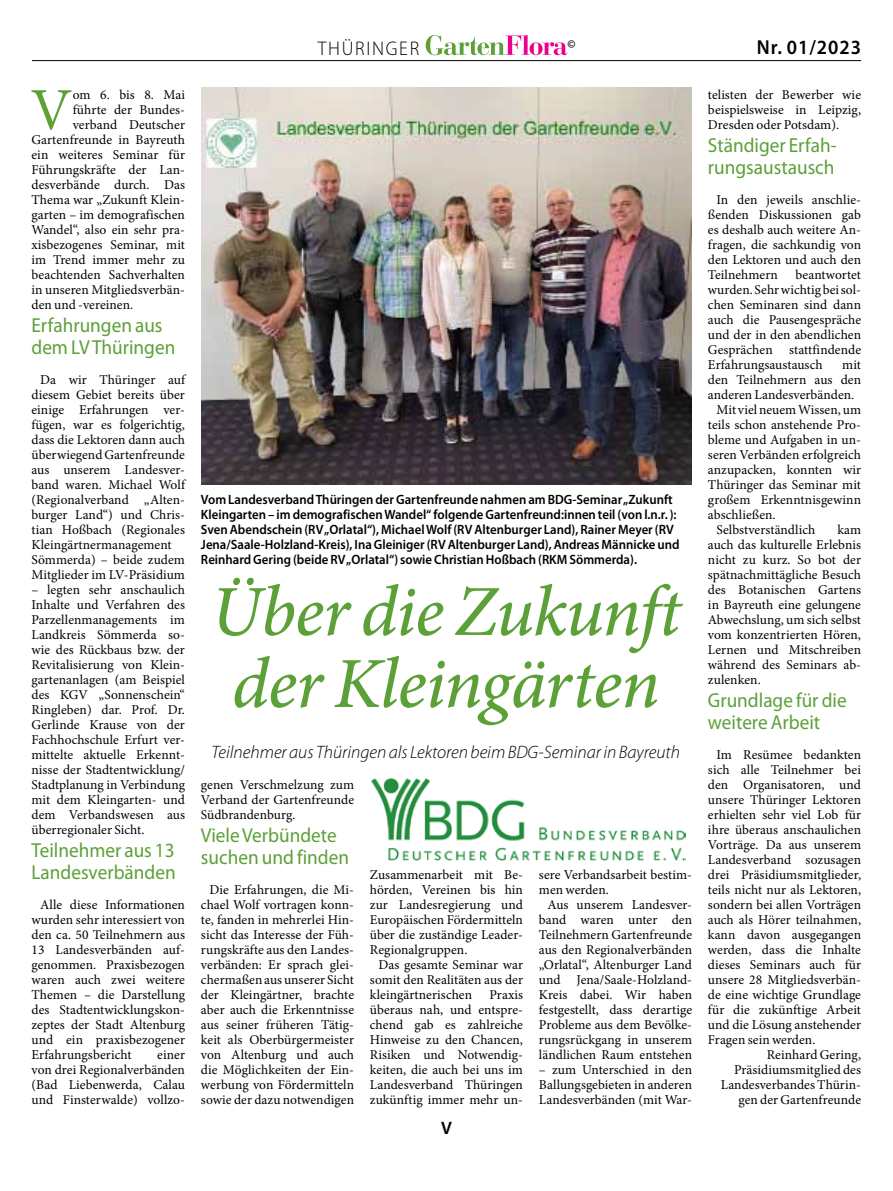
<style>
.page{position:relative;width:893px;height:1191px;background:#fff}
.page>*{position:absolute;margin:0;border:0;box-sizing:border-box;transform-origin:0 0}
.t1{font:italic 500 72px/72px "Minion Pro";letter-spacing:-.015em;color:#5ca038}
.t2{font:59.7px "Minion Pro";color:#5ca038}
.t3{font:20.25px/22.5px "Myriad Pro";color:#5ca038;scale:.95 1}
.t4{font:600 20.25px "Myriad Pro";letter-spacing:.05em;color:#000;scale:.95 1}
.t5{font:300 19.8px "Myriad Pro";letter-spacing:.09em;color:#000;scale:.95 1}
.t6{font:italic 300 18px "Myriad Pro";color:#000}
.t7{font:600 18px "Myriad Pro";color:#000}
.t8{font:13.5px/15px "Minion Pro";letter-spacing:.005em;color:#000;text-align:justify}
.t9{font:600 13.5px/15px "Myriad Pro";color:#000;scale:.95 1}
.t10{font:600 11.85px "Myriad Pro";color:#000}
</style>
<div class="page">
<hr style="left:32px;top:60px;width:829px;height:1px;background:#000">
<svg style="left:426px;top:35px;width:141px;height:20px"></svg>
<img style="left:371px;top:778px;width:315px;height:82px">
<img style="left:202px;top:87px;width:490px;height:397px">
<h2 class="t2" style="left:30px;top:70px;width:43px">V</h2>
<p class="t8" style="left:73px;top:87px;width:114px">om 6. bis 8. Mai</p>
<p class="t8" style="left:73px;top:102px;width:114px">führte der Bundes-</p>
<p class="t8" style="left:73px;top:117px;width:114px">verband Deutscher</p>
<p class="t8" style="left:32px;top:132px;width:155px">Gartenfreunde in Bayreuth</p>
<p class="t8" style="left:32px;top:147px;width:155px">ein weiteres Seminar für</p>
<p class="t8" style="left:32px;top:162px;width:155px">Führungskräfte der Lan-</p>
<p class="t8" style="left:32px;top:177px;width:155px">desverbände durch. Das</p>
<p class="t8" style="left:32px;top:192px;width:155px">Thema war „Zukunft Klein-</p>
<p class="t8" style="left:32px;top:207px;width:155px">garten – im demografischen</p>
<p class="t8" style="left:32px;top:222px;width:155px">Wandel“, also ein sehr pra-</p>
<p class="t8" style="left:32px;top:237px;width:155px">xisbezogenes Seminar, mit</p>
<p class="t8" style="left:32px;top:252px;width:155px">im Trend immer mehr zu</p>
<p class="t8" style="left:32px;top:267px;width:155px">beachtenden Sachverhalten</p>
<p class="t8" style="left:32px;top:282px;width:155px">in unseren Mitgliedsverbän-</p>
<p class="t8" style="left:32px;top:297px;width:103px">den und -vereinen.</p>
<h3 class="t3" style="left:32px;top:313px;width:153px">Erfahrungen aus dem LV Thüringen</h3>
<p class="t8" style="left:32px;top:372px;width:155px;text-align:left;text-indent:9px">Da wir Thüringer auf diesem Gebiet bereits über einige Erfahrungen ver&shy;fügen, war es folgerichtig, dass die Lektoren dann auch überwiegend Gartenfreunde aus unserem Landesver&shy;band waren. Michael Wolf (Regionalverband „Alten&shy;burger Land“) und Chris&shy;tian Hoßbach (Regionales<br>Kleingärtnermanagement<br>Sömmerda) – beide zudem<br>Mitglieder im LV-Präsidium</p>
<p class="t8" style="left:32px;top:582px;width:155px">– legten sehr anschaulich Inhalte und Verfahren des Parzellenmanagements im Landkreis Sömmerda so&shy;wie des Rückbaus bzw. der Revitalisierung von Klein&shy;gartenanlagen (am Beispiel des KGV „Sonnenschein“ Ringleben) dar. Prof. Dr.<br>Gerlinde Krause von der Fachhochschule Erfurt ver&shy;mittelte aktuelle Erkennt&shy;nisse der Stadtentwicklung/ Stadtplanung in Verbindung mit dem Kleingarten- und dem Verbandswesen aus überregionaler Sicht.</p>
<h3 class="t3" style="left:32px;top:838px;width:153px">Teilnehmer aus 13<br>Landesverbänden</h3>
<p class="t8" style="left:32px;top:897px;width:155px;text-indent:9px">Alle diese Informationen wurden sehr interessiert von den ca. 50 Teilnehmern aus 13 Landesverbänden auf&shy;genommen. Praxisbezogen waren auch zwei weitere Themen – die Darstellung des Stadtentwicklungskon&shy;zeptes der Stadt Altenburg und ein praxisbezogener Erfahrungsbericht</p>
<p class="t8" style="left:32px;top:1047px;width:155px;text-indent:126px">einer von drei Regionalverbänden (Bad Liebenwerda, Calau und Finsterwalde) vollzo-</p>
<h3 class="t5" style="left:318px;top:36px;width:108px">THÜRINGER</h3>
<p class="t10" style="left:567px;top:36px;width:10px">©</p>
<h3 class="t4" style="left:757px;top:34px;width:111px">Nr. 01/2023</h3>
<p class="t9" style="left:201px;top:492px;width:505px">Vom Landesverband Thüringen der Gartenfreunde nahmen am BDG-Seminar „Zukunft Kleingarten – im demografischen Wandel“ folgende Gartenfreund:innen teil (von l.n.r. ):<br>Sven Abendschein (RV „Orlatal“), Michael Wolf (RV Altenburger Land), Rainer Meyer (RV Jena/Saale-Holzland-Kreis), Ina Gleiniger (RV Altenburger Land), Andreas Männicke und Reinhard Gering (beide RV „Orlatal“) sowie Christian Hoßbach (RKM Sömmerda).</p>
<h1 class="t1" style="left:210px;top:575px;width:472px">Über die Zukunft der Kleingärten</h1>
<h3 class="t6" style="left:211px;top:741px;width:470px">Teilnehmer aus Thüringen als Lektoren beim BDG-Seminar in Bayreuth</h3>
<p class="t8" style="left:201px;top:777px;width:155px">genen Verschmelzung zum Verband der Gartenfreunde Südbrandenburg.</p>
<h3 class="t3" style="left:201px;top:823px;width:157px">Viele Verbündete suchen und finden</h3>
<p class="t8" style="left:201px;top:882px;width:155px;text-indent:9px">Die Erfahrungen, die Mi&shy;chael Wolf vortragen konn&shy;te, fanden in mehrerlei Hin&shy;sicht das Interesse der Füh&shy;rungskräfte aus den Landes&shy;verbänden: Er sprach glei&shy;chermaßen aus unserer Sicht der Kleingärtner, brachte aber auch die Erkenntnisse aus seiner früheren Tätig&shy;keit als Oberbürgermeister von Altenburg und auch die Möglichkeiten der Ein&shy;werbung von Fördermitteln sowie der dazu notwendigen</p>
<p class="t8" style="left:370px;top:867px;width:155px">Zusammenarbeit mit Be&shy;hörden, Vereinen bis hin zur Landesregierung und Europäischen Fördermitteln über die zuständige Leader-Regionalgruppen.</p>
<p class="t8" style="left:370px;top:957px;width:155px;text-indent:9px">Das gesamte Seminar war somit den Realitäten aus der kleingärtnerischen</p>
<p class="t8" style="left:370px;top:987px;width:155px;text-indent:119px">Praxis überaus nah, und entspre&shy;chend gab es zahlreiche Hinweise zu den Chancen, Risiken und Notwendig&shy;keiten, die auch bei uns im Landesverband Thüringen zukünftig immer mehr un-</p>
<h3 class="t7" style="left:441px;top:1117px;width:12px">V</h3>
<p class="t8" style="left:539px;top:867px;width:155px">sere Verbandsarbeit bestim&shy;men werden.</p>
<p class="t8" style="left:539px;top:897px;width:155px;text-indent:9px">Aus unserem Landesver&shy;band waren unter den Teilnehmern Gartenfreunde aus den Regionalverbänden „Orlatal“, Altenburger Land und Jena/Saale-Holzland-Kreis dabei. Wir haben festgestellt, dass derartige Probleme aus dem Bevölke&shy;rungsrückgang in unserem ländlichen Raum entstehen</p>
<p class="t8" style="left:539px;top:1062px;width:155px">– zum Unterschied in den Ballungsgebieten in anderen Landesverbänden (mit War-</p>
<p class="t8" style="left:708px;top:87px;width:155px">telisten der Bewerber wie beispielsweise in Leipzig, Dresden oder Potsdam).</p>
<h3 class="t3" style="left:708px;top:133px;width:137px">Ständiger Erfah&shy;rungsaustausch</h3>
<p class="t8" style="left:708px;top:192px;width:155px;text-indent:9px">In den jeweils anschlie&shy;ßenden Diskussionen gab es deshalb auch weitere An&shy;fragen, die sachkundig von den Lektoren und auch den Teilnehmern</p>
<p class="t8" style="left:708px;top:267px;width:155px;text-indent:88px">beantwortet wurden. Sehr wichtig bei sol&shy;chen Seminaren sind dann auch die Pausengespräche und der in den abendlichen Gesprächen stattfindende Erfahrungsaustausch</p>
<p class="t8" style="left:842px;top:357px;width:20px">mit</p>
<p class="t8" style="left:708px;top:372px;width:155px">den Teilnehmern aus den</p>
<p class="t8" style="left:708px;top:387px;width:148px">anderen Landesverbänden.</p>
<p class="t8" style="left:716px;top:402px;width:146px">Mit viel neuem Wissen, um</p>
<p class="t8" style="left:708px;top:417px;width:155px">teils schon anstehende Pro-</p>
<p class="t8" style="left:708px;top:432px;width:155px">bleme und Aufgaben in un-</p>
<p class="t8" style="left:708px;top:447px;width:155px">seren Verbänden erfolgreich</p>
<p class="t8" style="left:708px;top:462px;width:155px">anzupacken, konnten wir</p>
<p class="t8" style="left:708px;top:477px;width:155px">Thüringer das Seminar mit</p>
<p class="t8" style="left:708px;top:492px;width:155px">großem Erkenntnisgewinn</p>
<p class="t8" style="left:708px;top:507px;width:69px">abschließen.</p>
<p class="t8" style="left:716px;top:522px;width:100px">Selbstverständlich</p>
<p class="t8" style="left:708px;top:522px;width:155px;text-indent:129px">kam auch das kulturelle Erlebnis nicht zu kurz. So bot der spätnachmittägliche Besuch des Botanischen Gartens in Bayreuth eine gelungene Abwechslung, um sich selbst vom konzentrierten Hören, Lernen und Mitschreiben während des Seminars ab&shy;zulenken.</p>
<h3 class="t3" style="left:708px;top:688px;width:147px">Grundlage für die weitere Arbeit</h3>
<p class="t8" style="left:716px;top:747px;width:146px">Im Resümee bedankten</p>
<p class="t8" style="left:708px;top:762px;width:155px">sich alle Teilnehmer bei</p>
<p class="t8" style="left:708px;top:777px;width:155px">den Organisatoren, und</p>
<p class="t8" style="left:708px;top:792px;width:155px">unsere Thüringer Lektoren</p>
<p class="t8" style="left:708px;top:807px;width:155px">erhielten sehr viel Lob für</p>
<p class="t8" style="left:708px;top:822px;width:155px">ihre überaus anschaulichen</p>
<p class="t8" style="left:708px;top:837px;width:155px">Vorträge. Da aus unserem</p>
<p class="t8" style="left:708px;top:852px;width:155px">Landesverband sozusagen</p>
<p class="t8" style="left:708px;top:867px;width:155px">drei Präsidiumsmitglieder,</p>
<p class="t8" style="left:708px;top:882px;width:155px">teils nicht nur als Lektoren,</p>
<p class="t8" style="left:708px;top:897px;width:155px">sondern bei allen Vorträgen</p>
<p class="t8" style="left:708px;top:912px;width:155px">auch als Hörer teilnahmen,</p>
<p class="t8" style="left:708px;top:927px;width:155px">kann davon ausgegangen</p>
<p class="t8" style="left:708px;top:942px;width:155px">werden, dass die Inhalte</p>
<p class="t8" style="left:708px;top:957px;width:155px">dieses Seminars auch für</p>
<p class="t8" style="left:708px;top:972px;width:155px">unsere 28 Mitgliedsverbän-</p>
<p class="t8" style="left:708px;top:987px;width:155px">de eine wichtige Grundlage</p>
<p class="t8" style="left:708px;top:1002px;width:155px">für die zukünftige Arbeit</p>
<p class="t8" style="left:708px;top:1017px;width:155px">und die Lösung anstehender</p>
<p class="t8" style="left:708px;top:1032px;width:109px">Fragen sein werden.</p>
<p class="t8" style="left:767px;top:1047px;width:96px">Reinhard Gering,</p>
<p class="t8" style="left:734px;top:1062px;width:129px">Präsidiumsmitglied des</p>
<p class="t8" style="left:721px;top:1077px;width:142px">Landesverbandes Thürin-</p>
<p class="t8" style="left:738px;top:1092px;width:124px">gen der Gartenfreunde</p>
</div>
